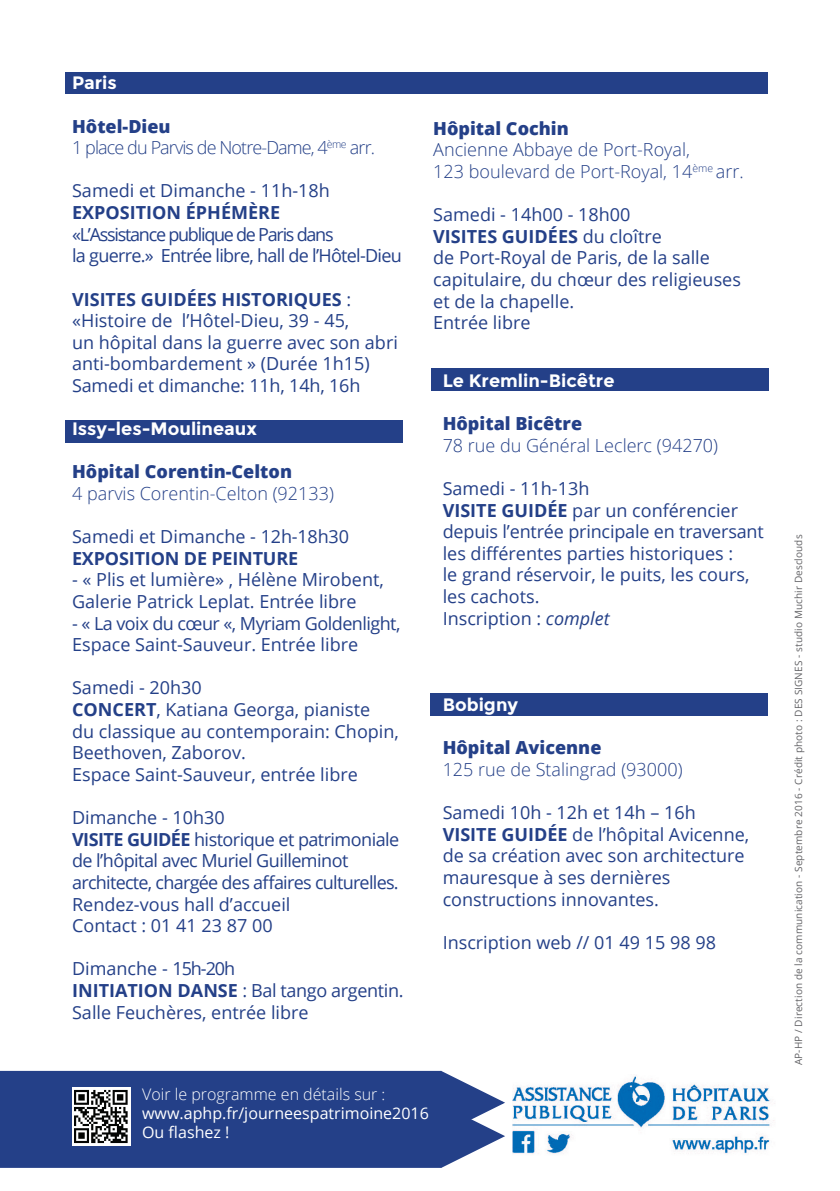
<style>
.page{position:relative;width:840px;height:1191px;background:#fff}
.page>*{position:absolute;margin:0;border:0;box-sizing:border-box;transform-origin:0 0}
.t1{font:18px/21.6px "Open Sans";color:#244088}
.t2{font:18px/21.6px "Open Sans";letter-spacing:-.03em;color:#244088}
.t3{font:300 18px/21.6px "Open Sans";color:#244088}
.t4{font:18px/21.6px "Open Sans";letter-spacing:-.04em;color:#244088}
.t5{font:800 18px "Open Sans";color:#244088}
.t6{font:700 18px "Montserrat";color:#fff}
.t7{font:300 18px/21.6px "Open Sans";letter-spacing:-.05em;color:#244088}
.t8{font:700 18px "Open Sans";letter-spacing:-.005em;color:#244088}
.t9{font:16px/19.2px "Open Sans";color:#fff}
.t10{font:300 16px "Open Sans";color:#fff}
.t11{font:10px "Open Sans";letter-spacing:.01em;color:#636366}
.s1{font-weight:800}
.s2{font-weight:700}
.s3{font-style:italic}
</style>
<div class="page">
<div style="left:66px;top:72px;width:701px;height:22px;background:#244088"></div>
<div style="left:65px;top:420px;width:338px;height:22px;background:#244088"></div>
<div style="left:431px;top:369px;width:337px;height:22px;background:#244088"></div>
<div style="left:430px;top:693px;width:337px;height:23px;background:#244088"></div>
<img style="left:512px;top:1075px;width:262px;height:79px">
<div style="left:1px;top:1071px;width:439px;height:95px;background:#244088"></div>
<div style="left:0;top:1070px;width:441px;height:97px;border:2px solid #244088"></div>
<svg style="left:439px;top:1070px;width:66px;height:98px"></svg>
<img style="left:72px;top:1087px;width:58px;height:58px">
<p class="t6" style="left:72px;top:72px;width:46px">Paris</p>
<p class="t7" style="left:72px;top:115px;width:304px"><span class="s1">Hôtel-Dieu<br></span>1 place du Parvis de Notre-Dame, 4<sup>ème</sup> arr.</p>
<p class="t1" style="left:72px;top:180px;width:259px">Samedi et Dimanche - 11h-18h</p>
<p class="t8" style="left:72px;top:200px;width:207px">EXPOSITION ÉPHÉMÈRE</p>
<p class="t4" style="left:72px;top:223px;width:331px">«L’Assistance publique de Paris dans<br>la guerre.» Entrée libre, hall de l’Hôtel-Dieu</p>
<p class="t1" style="left:72px;top:288px;width:327px"><span class="s2">VISITES GUIDÉES HISTORIQUES</span> : «Histoire de l’Hôtel-Dieu, 39 - 45,<br>un hôpital dans la guerre avec son abri anti-bombardement » (Durée 1h15)<br>Samedi et dimanche: 11h, 14h, 16h</p>
<p class="t6" style="left:72px;top:418px;width:186px">Issy-les-Moulineaux</p>
<p class="t5" style="left:72px;top:458px;width:221px">Hôpital Corentin-Celton</p>
<p class="t3" style="left:72px;top:482px;width:263px">4 parvis Corentin-Celton (92133)</p>
<p class="t1" style="left:72px;top:525px;width:278px">Samedi et Dimanche - 12h-18h30</p>
<p class="t8" style="left:72px;top:545px;width:225px">EXPOSITION DE PEINTURE</p>
<p class="t1" style="left:72px;top:568px;width:313px">- « Plis et lumière» , Hélène Mirobent,<br>Galerie Patrick Leplat. Entrée libre</p>
<p class="t1" style="left:72px;top:612px;width:330px">- « La voix du cœur «, Myriam Goldenlight,<br>Espace Saint-Sauveur. Entrée libre</p>
<p class="t1" style="left:72px;top:676px;width:328px">Samedi - 20h30<br><span class="s2">CONCERT</span>, Katiana Georga, pianiste<br>du classique au contemporain: Chopin,<br>Beethoven, Zaborov.<br>Espace Saint-Sauveur, entrée libre</p>
<p class="t2" style="left:72px;top:806px;width:328px">Dimanche - 10h30<br><span class="s2">VISITE GUIDÉE</span> historique et patrimoniale de l’hôpital avec Muriel Guilleminot architecte, chargée des affaires culturelles.<br>Rendez-vous hall d’accueil<br>Contact : 01 41 23 87 00</p>
<p class="t1" style="left:72px;top:957px;width:333px">Dimanche - 15h-20h<br><span class="s2">I NITIATION DANSE</span> : Bal tango argentin.<br>Salle Feuchères, entrée libre</p>
<p class="t5" style="left:433px;top:114px;width:137px">Hôpital Cochin</p>
<p class="t3" style="left:433px;top:139px;width:312px">Ancienne Abbaye de Port-Royal,<br>123 boulevard de Port-Royal, 14<sup>ème</sup> arr.</p>
<p class="t1" style="left:433px;top:203px;width:309px">Samedi - 14h00 - 18h00<br><span class="s2">VISITES GUIDÉES</span> du cloître<br>de Port-Royal de Paris, de la salle capitulaire, du chœur des religieuses et de la chapelle.<br>Entrée libre</p>
<p class="t6" style="left:442px;top:370px;width:173px">Le Kremlin-Bicêtre</p>
<p class="t5" style="left:442px;top:410px;width:141px">Hôpital Bicêtre</p>
<p class="t3" style="left:442px;top:434px;width:277px">78 rue du Général Leclerc (94270)</p>
<p class="t1" style="left:442px;top:477px;width:322px">Samedi - 11h-13h<br><span class="s2">VISITE GUIDÉE</span> par un conférencier depuis l’entrée principale en traversant les différentes parties historiques :<br>le grand réservoir, le puits, les cours, les cachots.<br>Inscription : <span class="s3">complet</span></p>
<p class="t6" style="left:442px;top:694px;width:77px">Bobigny</p>
<p class="t5" style="left:442px;top:734px;width:160px">Hôpital Avicenne</p>
<p class="t3" style="left:442px;top:758px;width:241px">125 rue de Stalingrad (93000)</p>
<p class="t1" style="left:442px;top:801px;width:308px">Samedi 10h - 12h et 14h – 16h<br><span class="s2">VISITE GUIDÉE</span> de l’hôpital Avicenne, de sa création avec son architecture mauresque à ses dernières constructions innovantes.</p>
<p class="t1" style="left:442px;top:931px;width:275px">Inscription web // 01 49 15 98 98</p>
<p class="t10" style="left:142px;top:1083px;width:245px">Voir le programme en détails sur :</p>
<p class="t9" style="left:142px;top:1103px;width:288px">www.aphp.fr/journeespatrimoine2016<br>Ou flashez !</p>
<p class="t11" style="left:791px;top:1065px;width:532px;rotate:-90deg">AP-HP / Direction de la communication - Septembre 2016 - Crédit photo : DES SIGNES - studio Muchir Desclouds</p>
</div>
